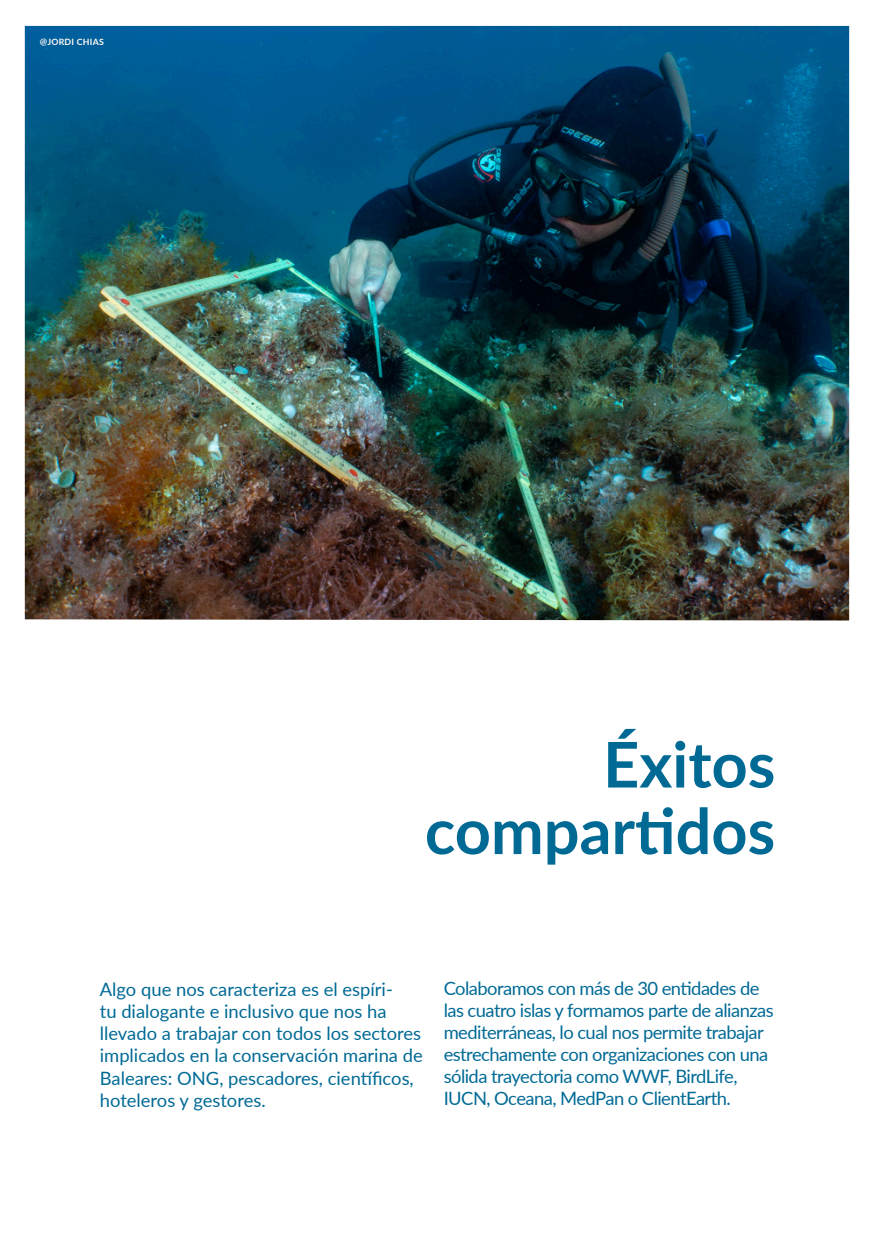
<style>
.page{position:relative;width:874px;height:1241px;background:#fff}
.page>*{position:absolute;margin:0;border:0;box-sizing:border-box;transform-origin:0 0}
.t1{font:700 63px "Lato";color:#006a95}
.Body{font:18.38px/22.1px "Lato";letter-spacing:-.03em;color:#006a95}
.Body-2{font:18.38px/22.1px "Lato";color:#006a95}
.Pie_de_foto{font:700 8.75px "Lato";letter-spacing:.03em;color:#fffbf6}
</style>
<div class="page">
<img style="left:25px;top:26px;width:823px;height:594px">
<p class="Pie_de_foto" style="left:40px;top:35px;width:66px">@JORDI CHIAS</p>
<h2 class="t1" style="left:602px;top:718px;width:174px">Éxitos</h2>
<h2 class="t1" style="left:424px;top:784px;width:351px">compartidos</h2>
<p class="Body-2" style="left:100px;top:977px;width:324px">Algo que nos caracteriza es el espíri-<br>tu dialogante e inclusivo que nos ha llevado a trabajar con todos los sectores implicados en la conservación marina de Baleares: ONG, pescadores, científicos, hoteleros y gestores.</p>
<p class="Body" style="left:443px;top:975px;width:331px">Colaboramos con más de 30 entidades de las cuatro islas y formamos parte de alianzas mediterráneas, lo cual nos permite trabajar estrechamente con organizaciones con una sólida trayectoria como WWF, BirdLife, IUCN, Oceana, MedPan o ClientEarth.</p>
</div>
